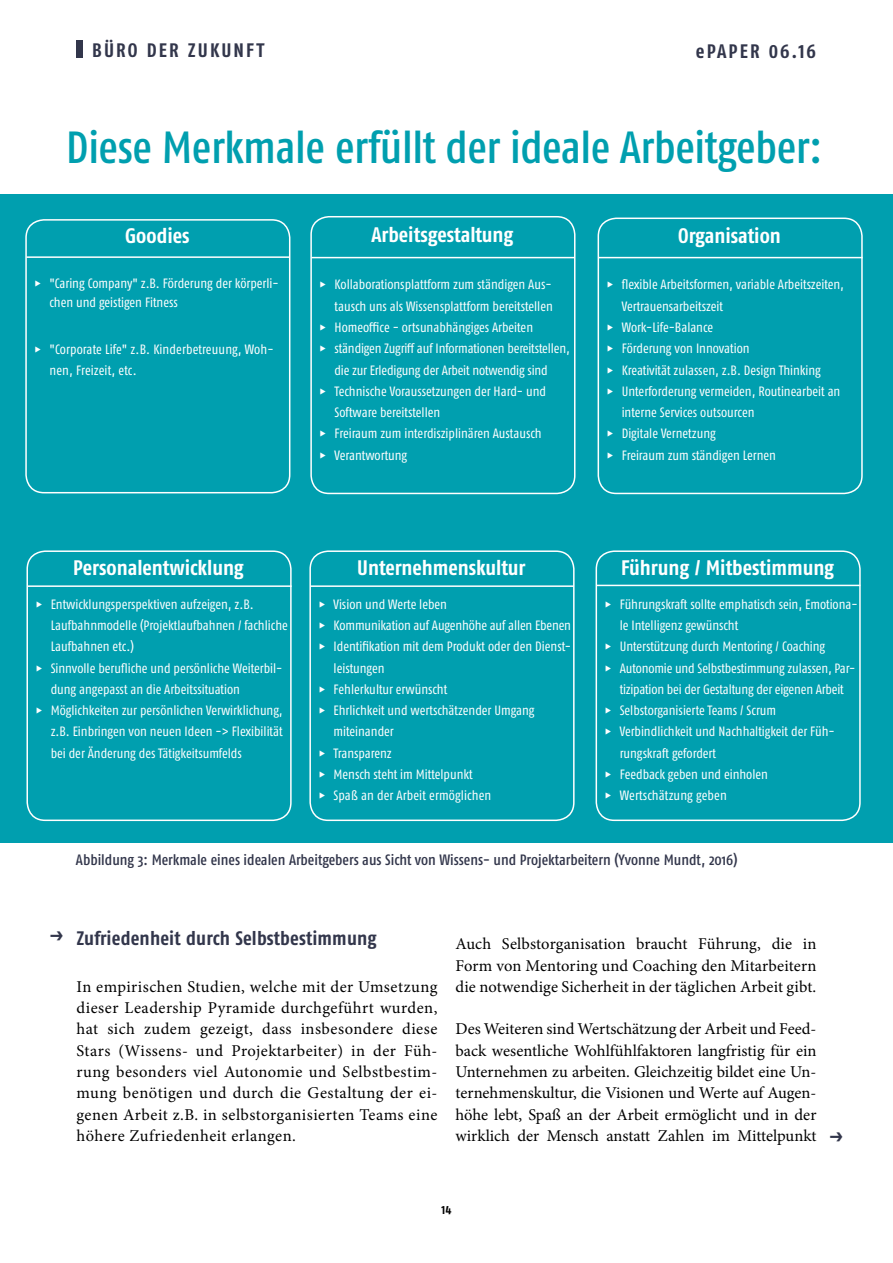
<style>
.page{position:relative;width:893px;height:1263px;background:#fff}
.page>*{position:absolute;margin:0;border:0;box-sizing:border-box;transform-origin:0 0}
.t1{font:500 condensed 45px "Fago OT";letter-spacing:-.01em;color:#009faf}
.t2{font:700 condensed 21px "Fago OT";color:#fff}
.t3{font:700 condensed 19.5px "Fago OT";letter-spacing:.01em;color:#32364b}
.t4{font:700 condensed 19.5px "Fago OT";letter-spacing:.11em;color:#32364b}
.t5{font:700 condensed 19.5px "Fago OT";letter-spacing:.105em;color:#32364b}
.t6{font:16.5px/21.3px "Minion Pro";color:#000;text-align:justify}
.t7{font:500 condensed 15px "Fago OT";color:#32364b}
.t8{font:condensed 13.5px/21.3px "Fago OT";letter-spacing:-.005em;color:#fff}
.t9{font:700 condensed 12px "Fago OT";color:#000}
.s1{font-family:"Fago OT";font-weight:700;font-stretch:condensed;font-size:19.5px;color:#32364b}
</style>
<div class="page">
<div style="left:77px;top:41px;width:6px;height:17px;background:#32364b"></div>
<div style="left:0;top:195px;width:893px;height:648px;background:#009faf"></div>
<div style="left:26px;top:550px;width:266px;height:271px;border:2px solid #fff;border-radius:18px"></div>
<div style="left:309px;top:550px;width:266px;height:271px;border:2px solid #fff;border-radius:18px"></div>
<div style="left:596px;top:550px;width:265px;height:271px;border:2px solid #fff;border-radius:18px"></div>
<hr style="left:28px;top:585px;width:264px;height:2px;background:#fff">
<hr style="left:310px;top:585px;width:264px;height:2px;background:#fff">
<hr style="left:597px;top:585px;width:263px;height:1px;background:#fff">
<div style="left:25px;top:219px;width:265px;height:274px;border:2px solid #fff;border-radius:18px"></div>
<hr style="left:26px;top:256px;width:264px;height:2px;background:#fff">
<div style="left:310px;top:216px;width:265px;height:278px;border:2px solid #fff;border-radius:18px"></div>
<hr style="left:311px;top:257px;width:264px;height:1px;background:#fff">
<div style="left:598px;top:218px;width:265px;height:276px;border:2px solid #fff;border-radius:18px"></div>
<hr style="left:599px;top:257px;width:264px;height:1px;background:#fff">
<h3 class="t4" style="left:92px;top:39px;width:173px">BÜRO DER ZUKUNFT</h3>
<h3 class="t5" style="left:696px;top:40px;width:122px">ePAPER 06.16</h3>
<h1 class="t1" style="left:66px;top:120px;width:758px">Diese Merkmale erfüllt der ideale Arbeitgeber:</h1>
<h2 class="t2" style="left:125px;top:223px;width:66px">Goodies</h2>
<p class="t8" style="left:49px;top:273px;width:231px;line-height:19.5px;text-indent:-16px">◆ "Caring Company" z.B. Förderung der körperli&shy;chen und geistigen Fitness</p>
<p class="t8" style="left:49px;top:338px;width:226px;text-indent:-16px">◆ "Corporate Life" z.B. Kinderbetreuung, Woh&shy;nen, Freizeit, etc.</p>
<h2 class="t2" style="left:371px;top:222px;width:143px">Arbeitsgestaltung</h2>
<p class="t8" style="left:319px;top:274px;width:236px;text-align:right">◆ Kollaborationsplattform zum ständigen Aus&shy;tausch uns als Wissensplattform bereitstellen</p>
<p class="t8" style="left:319px;top:317px;width:216px">◆ Homeoffice - ortsunabhängiges Arbeiten</p>
<p class="t8" style="left:319px;top:338px;width:253px;text-align:center">◆ ständigen Zugriff auf Informationen bereitstellen, die zur Erledigung der Arbeit notwendig sind</p>
<p class="t8" style="left:335px;top:380px;width:213px;text-indent:-16px">◆ Technische Voraussetzungen der Hard- und<br>Software bereitstellen</p>
<p class="t8" style="left:319px;top:423px;width:224px">◆ Freiraum zum interdisziplinären Austausch</p>
<p class="t8" style="left:319px;top:444px;width:90px">◆ Verantwortung</p>
<h2 class="t2" style="left:678px;top:223px;width:104px">Organisation</h2>
<p class="t8" style="left:622px;top:274px;width:224px;text-indent:-16px">◆ flexible Arbeitsformen, variable Arbeitszeiten,<br>Vertrauensarbeitszeit</p>
<p class="t8" style="left:606px;top:317px;width:109px">◆ Work-Life-Balance</p>
<p class="t8" style="left:606px;top:338px;width:145px">◆ Förderung von Innovation</p>
<p class="t8" style="left:606px;top:359px;width:217px">◆ Kreativität zulassen, z.B. Design Thinking</p>
<p class="t8" style="left:622px;top:380px;width:220px;text-indent:-16px">◆ Unterforderung vermeiden, Routinearbeit an interne Services outsourcen</p>
<p class="t8" style="left:606px;top:423px;width:112px">◆ Digitale Vernetzung</p>
<p class="t8" style="left:606px;top:444px;width:172px">◆ Freiraum zum ständigen Lernen</p>
<h2 class="t2" style="left:73px;top:555px;width:172px">Personalentwicklung</h2>
<p class="t8" style="left:51px;top:593px;width:239px;text-indent:-16px">◆ Entwicklungsperspektiven aufzeigen, z.B.<br>Laufbahnmodelle (Projektlaufbahnen / fachliche<br>Laufbahnen etc.)</p>
<p class="t8" style="left:51px;top:657px;width:233px;text-indent:-16px">◆ Sinnvolle berufliche und persönliche Weiterbil&shy;dung angepasst an die Arbeitssituation</p>
<p class="t8" style="left:51px;top:700px;width:234px;text-align:justify;text-indent:-16px">◆ Möglichkeiten zur persönlichen Verwirklichung, z.B. Einbringen von neuen Ideen -&gt; Flexibilität bei der Änderung des Tätigkeitsumfelds</p>
<h2 class="t2" style="left:357px;top:555px;width:170px">Unternehmenskultur</h2>
<p class="t8" style="left:318px;top:593px;width:131px">◆ Vision und Werte leben</p>
<p class="t8" style="left:318px;top:615px;width:255px">◆ Kommunikation auf Augenhöhe auf allen Ebenen</p>
<p class="t8" style="left:334px;top:636px;width:239px;text-indent:-16px">◆ Identifikation mit dem Produkt oder den Dienst&shy;leistungen</p>
<p class="t8" style="left:318px;top:678px;width:131px">◆ Fehlerkultur erwünscht</p>
<p class="t8" style="left:334px;top:700px;width:202px;text-indent:-16px">◆ Ehrlichkeit und wertschätzender Umgang miteinander</p>
<p class="t8" style="left:318px;top:742px;width:76px">◆ Transparenz</p>
<p class="t8" style="left:318px;top:764px;width:157px">◆ Mensch steht im Mittelpunkt</p>
<p class="t8" style="left:318px;top:785px;width:175px">◆ Spaß an der Arbeit ermöglichen</p>
<h2 class="t2" style="left:621px;top:555px;width:215px">Führung / Mitbestimmung</h2>
<p class="t8" style="left:620px;top:593px;width:239px;text-indent:-16px">◆ Führungskraft sollte emphatisch sein, Emotiona&shy;le Intelligenz gewünscht</p>
<p class="t8" style="left:604px;top:636px;width:223px">◆ Unterstützung durch Mentoring / Coaching</p>
<p class="t8" style="left:604px;top:657px;width:253px;text-align:center">◆ Autonomie und Selbstbestimmung zulassen, Par&shy;tizipation bei der Gestaltung der eigenen Arbeit</p>
<p class="t8" style="left:604px;top:700px;width:174px">◆ Selbstorganisierte Teams / Scrum</p>
<p class="t8" style="left:620px;top:721px;width:216px;text-indent:-16px">◆ Verbindlichkeit und Nachhaltigkeit der Füh&shy;rungskraft gefordert</p>
<p class="t8" style="left:604px;top:764px;width:166px">◆ Feedback geben und einholen</p>
<p class="t8" style="left:604px;top:785px;width:124px">◆ Wertschätzung geben</p>
<p class="t7" style="left:76px;top:851px;width:663px">Abbildung 3: Merkmale eines idealen Arbeitgebers aus Sicht von Wissens- und Projektarbeitern (Yvonne Mundt, 2016)</p>
<h3 class="t3" style="left:50px;top:924px;width:15px">→</h3>
<h3 class="t3" style="left:77px;top:926px;width:301px">Zufriedenheit durch Selbstbestimmung</h3>
<p class="t6" style="left:77px;top:976px;width:362px">In empirischen Studien, welche mit der Umsetzung dieser Leadership Pyramide durchgeführt wurden, hat sich zudem gezeigt, dass insbesondere diese Stars (Wissens- und Projektarbeiter) in der Füh&shy;rung besonders viel Autonomie und Selbstbestim&shy;mung benötigen und durch die Gestaltung der ei&shy;genen Arbeit z.B. in selbstorganisierten Teams eine höhere Zufriedenheit erlangen.</p>
<p class="t6" style="left:455px;top:933px;width:362px">Auch Selbstorganisation braucht Führung, die in Form von Mentoring und Coaching den Mitarbeitern die notwendige Sicherheit in der täglichen Arbeit gibt.</p>
<p class="t6" style="left:455px;top:1018px;width:389px;text-align:left">Des Weiteren sind Wertschätzung der Arbeit und Feed&shy;back wesentliche Wohlfühlfaktoren langfristig für ein Unternehmen zu arbeiten. Gleichzeitig bildet eine Un&shy;ternehmenskultur, die Visionen und Werte auf Augen&shy;höhe lebt, Spaß an der Arbeit ermöglicht und in der wirklich der Mensch anstatt Zahlen im Mittelpunkt <span class="s1">→</span></p>
<p class="t9" style="left:441px;top:1203px;width:12px">14</p>
</div>
